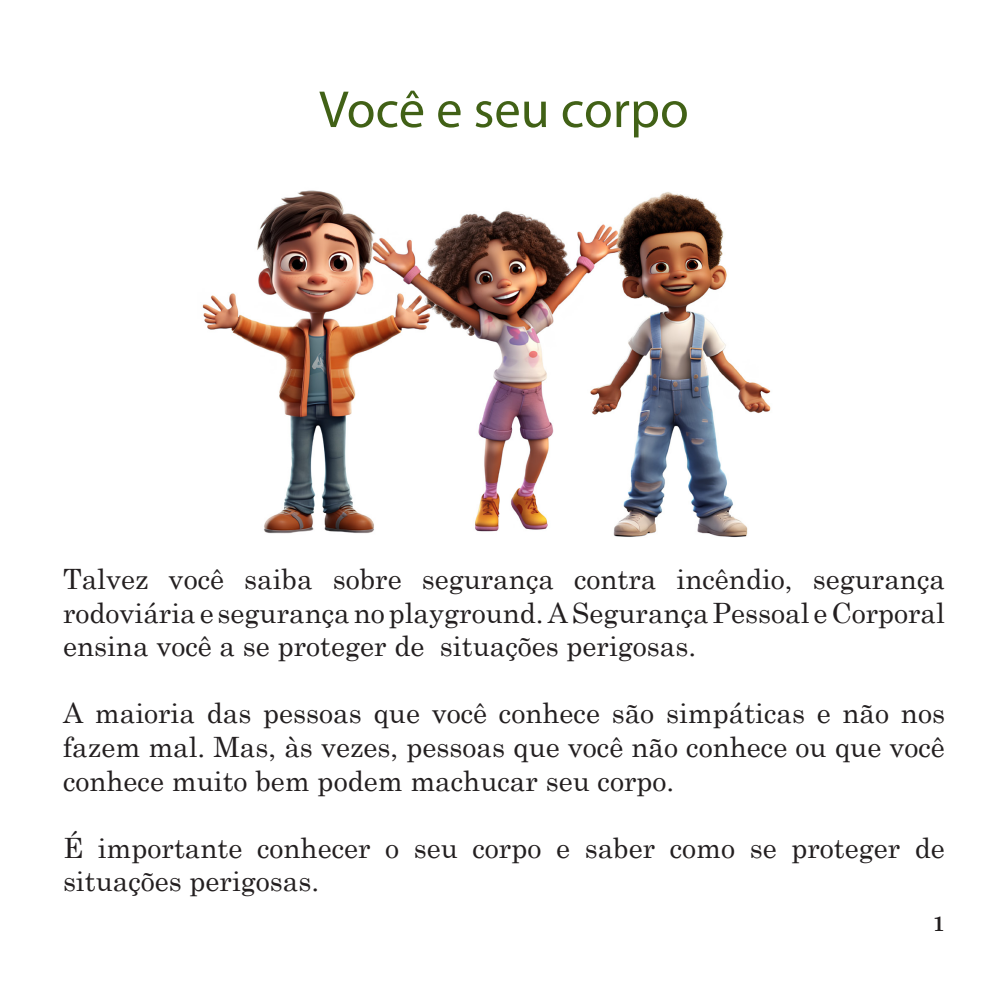
<style>
.page{position:relative;width:1008px;height:1008px;background:#fff}
.page>*{position:absolute;margin:0;border:0;box-sizing:border-box;transform-origin:0 0}
.t1{font:52.5px "Myriad Pro";color:#416116}
.t2{font:28px/33.6px "Century Schoolbook";color:#231f20;text-align:justify}
.t3{font:700 21px "Century Schoolbook";color:#231f20}
</style>
<div class="page">
<img style="left:202px;top:190px;width:569px;height:348px">
<p class="t1" style="left:319px;top:77px;width:371px">Você e seu corpo</p>
<p class="t2" style="left:63px;top:560px;width:884px">Talvez você saiba sobre segurança contra incêndio, segurança rodoviária e segurança no playground. A Segurança Pessoal e Corporal ensina você a se proteger de situações perigosas.</p>
<p class="t2" style="left:63px;top:694px;width:883px">A maioria das pessoas que você conhece são simpáticas e não nos fazem mal. Mas, às vezes, pessoas que você não conhece ou que você conhece muito bem podem machucar seu corpo.</p>
<p class="t2" style="left:63px;top:829px;width:883px">É importante conhecer o seu corpo e saber como se proteger de situações perigosas.</p>
<p class="t3" style="left:933px;top:907px;width:14px">1</p>
</div>
